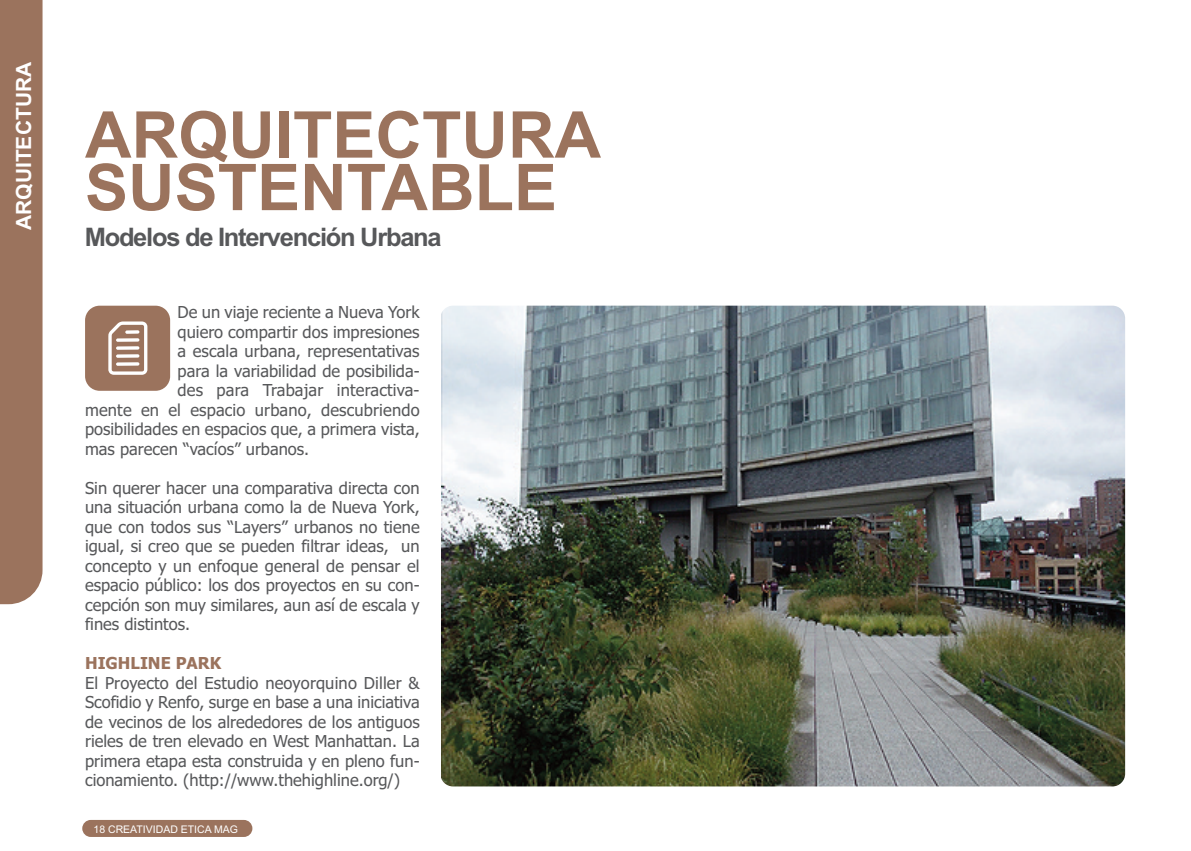
<style>
.page{position:relative;width:1191px;height:851px;background:#fff}
.page>*{position:absolute;margin:0;border:0;box-sizing:border-box;transform-origin:0 0}
.t1{font:700 64.5px/52.5px "Arial";color:#9b735d}
.t2{font:700 25.5px "Arial";letter-spacing:-.05em;color:#57585a}
.t3{font:700 21px "Arial";color:#fff}
.t4{font:16.5px/19.5px "Tahoma";color:#57585a;text-align:justify}
.t5{font:700 16.5px "Tahoma";color:#9b735d}
.t6{font:10.5px "Arial";color:#fff}
</style>
<div class="page">
<div style="left:0;top:0;width:43px;height:604px;background:#9b735d"></div>
<div style="left:82px;top:819px;width:170px;height:17px;background:#9b735d;border-radius:9px"></div>
<svg style="left:85px;top:305px;width:85px;height:85px;background:#a6826f"></svg>
<svg style="left:116px;top:338px;width:23px;height:4px"></svg>
<svg style="left:116px;top:346px;width:23px;height:4px"></svg>
<svg style="left:116px;top:354px;width:23px;height:4px"></svg>
<svg style="left:116px;top:362px;width:23px;height:4px"></svg>
<svg style="left:125px;top:330px;width:14px;height:4px"></svg>
<img style="left:442px;top:305px;width:683px;height:480px">
<p class="t3" style="left:12px;top:230px;width:169px;rotate:-90deg">ARQUITECTURA</p>
<h1 class="t1" style="left:85px;top:109px;width:517px">ARQUITECTURA<br>SUSTENTABLE</h1>
<h2 class="t2" style="left:85px;top:222px;width:358px">Modelos de Intervención Urbana</h2>
<p class="t4" style="left:178px;top:302px;width:243px">De un viaje reciente a Nueva York</p>
<p class="t4" style="left:178px;top:322px;width:243px">quiero compartir dos impresiones</p>
<p class="t4" style="left:178px;top:341px;width:243px">a escala urbana, representativas</p>
<p class="t4" style="left:178px;top:361px;width:243px">para la variabilidad de posibilida-</p>
<p class="t4" style="left:178px;top:380px;width:243px">des para Trabajar interactiva-</p>
<p class="t4" style="left:85px;top:400px;width:336px">mente en el espacio urbano, descubriendo</p>
<p class="t4" style="left:85px;top:419px;width:336px">posibilidades en espacios que, a primera vista,</p>
<p class="t4" style="left:85px;top:439px;width:226px">mas parecen “vacíos” urbanos.</p>
<p class="t4" style="left:85px;top:478px;width:336px">Sin querer hacer una comparativa directa con una situación urbana como la de Nueva York, que con todos sus “Layers” urbanos no tiene igual, si creo que se pueden filtrar ideas, un concepto y un enfoque general de pensar el espacio público: los dos proyectos en su con&shy;cepción son muy similares, aun así de escala y fines distintos.</p>
<p class="t5" style="left:85px;top:653px;width:138px">HIGHLINE PARK</p>
<p class="t4" style="left:85px;top:673px;width:336px">El Proyecto del Estudio neoyorquino Diller &amp; Scofidio y Renfo, surge en base a una iniciativa de vecinos de los alrededores de los antiguos rieles de tren elevado en West Manhattan. La primera etapa esta construida y en pleno fun&shy;cionamiento. (http://www.thehighline.org/)</p>
<p class="t6" style="left:93px;top:823px;width:146px">18 CREATIVIDAD ETICA MAG</p>
</div>
